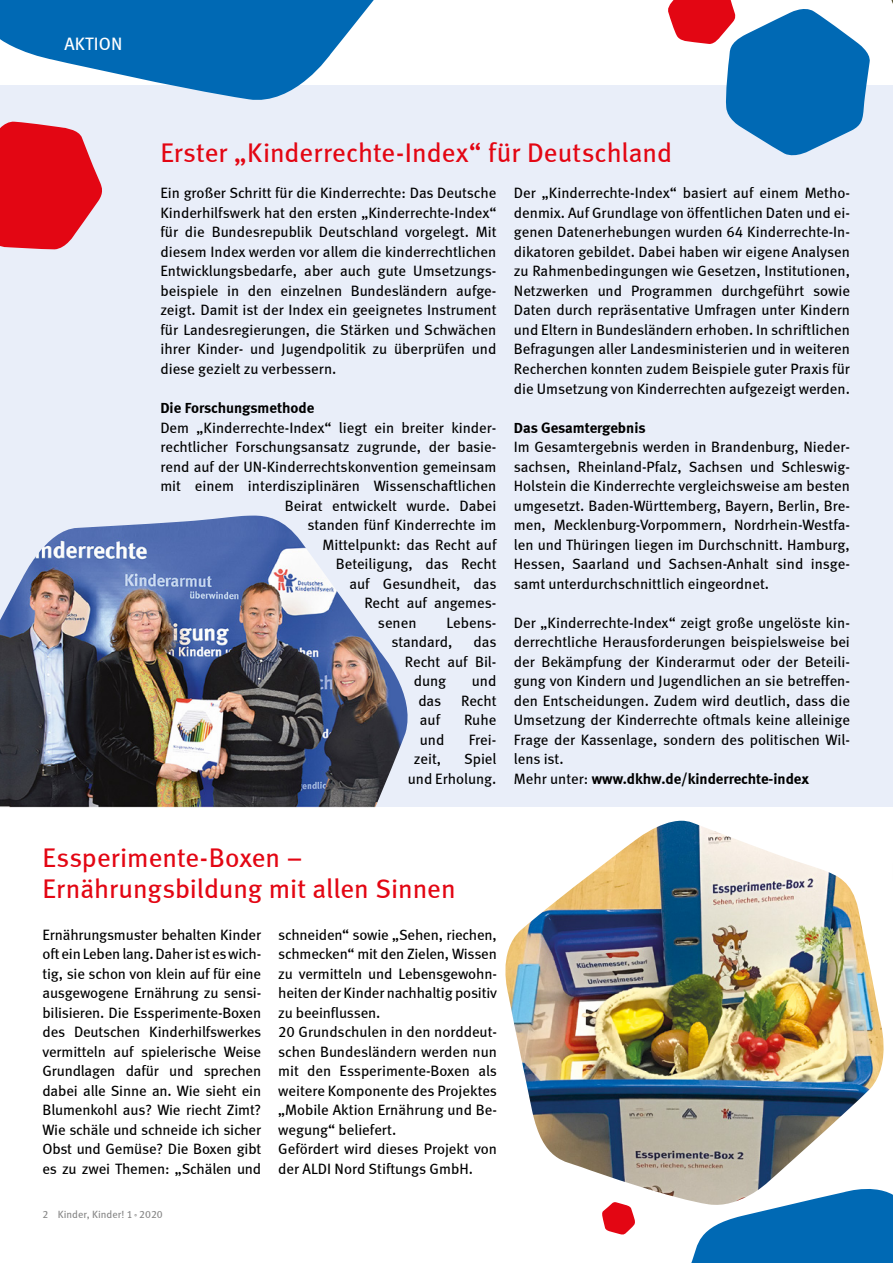
<style>
.page{position:relative;width:893px;height:1263px;background:#fff}
.page>*{position:absolute;margin:0;border:0;box-sizing:border-box;transform-origin:0 0}
.t1{font:27px/31.5px "Meta Book LF";color:#e30613}
.t2{font:18px "Meta Book LF";letter-spacing:.01em;color:#fff}
.t3{font:15px/19.5px "Meta Book LF";color:#000;text-align:justify}
.t4{font:15px "Meta Bold LF";color:#000}
.t5{font:10.5px "Meta Book LF";color:#878787}
.s1{font-family:"Meta Book LF"}
</style>
<div class="page">
<div style="left:0;top:85px;width:893px;height:721px;background:#e9eef9"></div>
<svg style="left:0;top:0;width:374px;height:100px"></svg>
<img style="left:0;top:516px;width:417px;height:292px">
<svg style="left:0;top:121px;width:102px;height:128px"></svg>
<svg style="left:691px;top:1209px;width:202px;height:54px;background:#1a78bb"></svg>
<img style="left:505px;top:821px;width:388px;height:388px">
<svg style="left:601px;top:1202px;width:35px;height:33px"></svg>
<svg style="left:668px;top:0;width:202px;height:156px"></svg>
<p class="t2" style="left:64px;top:33px;width:59px">AKTION</p>
<h1 class="t1" style="left:160px;top:136px;width:513px">Erster „Kinderrechte-Index“ für Deutschland</h1>
<p class="t3" style="left:160px;top:183px;width:338px">Ein großer Schritt für die Kinderrechte: Das Deutsche Kinderhilfswerk hat den ersten „Kinderrechte-Index“ für die Bundesrepublik Deutschland vorgelegt. Mit diesem Index werden vor allem die kinderrechtlichen Entwicklungsbedarfe, aber auch gute Umsetzungs&shy;beispiele in den einzelnen Bundesländern aufge&shy;zeigt. Damit ist der Index ein geeignetes Instrument für Landesregierungen, die Stärken und Schwächen ihrer Kinder- und Jugendpolitik zu überprüfen und diese gezielt zu verbessern.</p>
<p class="t4" style="left:160px;top:399px;width:156px">Die Forschungsmethode</p>
<p class="t3" style="left:160px;top:417px;width:338px">Dem „Kinderrechte-Index“ liegt ein breiter kinder-</p>
<p class="t3" style="left:160px;top:437px;width:337px">rechtlicher Forschungsansatz zugrunde, der basie-</p>
<p class="t3" style="left:160px;top:456px;width:338px">rend auf der UN-Kinderrechtskonvention gemeinsam</p>
<p class="t3" style="left:160px;top:476px;width:338px">mit einem interdisziplinären Wissenschaftlichen</p>
<p class="t3" style="left:285px;top:495px;width:213px">Beirat entwickelt wurde. Dabei</p>
<p class="t3" style="left:307px;top:515px;width:191px">standen fünf Kinderrechte im</p>
<p class="t3" style="left:322px;top:534px;width:176px">Mittelpunkt: das Recht auf</p>
<p class="t3" style="left:336px;top:554px;width:162px">Beteiligung, das Recht</p>
<p class="t3" style="left:349px;top:573px;width:149px">auf Gesundheit, das</p>
<p class="t3" style="left:364px;top:593px;width:133px">Recht auf angemes-</p>
<p class="t3" style="left:378px;top:612px;width:40px">senen</p>
<p class="t3" style="left:391px;top:612px;width:106px;text-indent:55px">Lebens&shy;standard,</p>
<p class="t3" style="left:474px;top:632px;width:24px">das</p>
<p class="t3" style="left:405px;top:651px;width:93px">Recht auf Bil-</p>
<p class="t3" style="left:414px;top:671px;width:34px">dung</p>
<p class="t3" style="left:472px;top:671px;width:26px">und</p>
<p class="t3" style="left:418px;top:690px;width:24px">das</p>
<p class="t3" style="left:461px;top:690px;width:37px">Recht</p>
<p class="t3" style="left:420px;top:710px;width:22px">auf</p>
<p class="t3" style="left:464px;top:710px;width:34px">Ruhe</p>
<p class="t3" style="left:420px;top:729px;width:26px">und</p>
<p class="t3" style="left:469px;top:729px;width:29px">Frei-</p>
<p class="t3" style="left:414px;top:749px;width:29px">zeit,</p>
<p class="t3" style="left:408px;top:749px;width:90px;text-align:right">Spiel<br>und Erholung.</p>
<p class="t3" style="left:514px;top:183px;width:338px">Der „Kinderrechte-Index“ basiert auf einem Metho&shy;denmix. Auf Grundlage von öffentlichen Daten und ei&shy;genen Datenerhebungen wurden 64 Kinderrechte-In&shy;dikatoren gebildet. Dabei haben wir eigene Analysen zu Rahmenbedingungen wie Gesetzen, Institutionen, Netzwerken und Programmen durchgeführt sowie Daten durch repräsentative Umfragen unter Kindern und Eltern in Bundesländern erhoben. In schriftlichen Befragungen aller Landesministerien und in weiteren Recherchen konnten zudem Beispiele guter Praxis für die Umsetzung von Kinderrechten aufgezeigt werden.</p>
<p class="t4" style="left:514px;top:418px;width:133px">Das Gesamtergebnis</p>
<p class="t3" style="left:514px;top:437px;width:338px">Im Gesamtergebnis werden in Brandenburg, Nieder&shy;sachsen, Rheinland-Pfalz, Sachsen und Schleswig-Holstein die Kinderrechte vergleichsweise am besten umgesetzt. Baden-Württemberg, Bayern, Berlin, Bre&shy;men, Mecklenburg-Vorpommern, Nordrhein-Westfa&shy;len und Thüringen liegen im Durchschnitt. Hamburg, Hessen, Saarland und Sachsen-Anhalt sind insge&shy;samt unterdurchschnittlich eingeordnet.</p>
<p class="t3" style="left:514px;top:612px;width:338px">Der „Kinderrechte-Index“ zeigt große ungelöste kin&shy;derrechtliche Herausforderungen beispielsweise bei der Bekämpfung der Kinderarmut oder der Beteili&shy;gung von Kindern und Jugendlichen an sie betreffen&shy;den Entscheidungen. Zudem wird deutlich, dass die Umsetzung der Kinderrechte oftmals keine alleinige Frage der Kassenlage, sondern des politischen Wil&shy;lens ist.</p>
<p class="t4" style="left:514px;top:769px;width:296px"><span class="s1">Mehr unter:</span> www.dkhw.de/kinderrechte-index</p>
<h1 class="t1" style="left:43px;top:841px;width:415px">Essperimente-Boxen –<br>Ernährungsbildung mit allen Sinnen</h1>
<p class="t3" style="left:43px;top:924px;width:220px">Ernährungsmuster behalten Kinder oft ein Leben lang. Daher ist es wich&shy;tig, sie schon von klein auf für eine ausgewogene Ernährung zu sensi&shy;bilisieren. Die Essperimente-Boxen des Deutschen Kinderhilfswerkes vermitteln auf spielerische Weise Grundlagen dafür und sprechen dabei alle Sinne an. Wie sieht ein Blumenkohl aus? Wie riecht Zimt?<br>Wie schäle und schneide ich sicher Obst und Gemüse? Die Boxen gibt es zu zwei Themen: „Schälen und</p>
<p class="t3" style="left:278px;top:924px;width:220px;text-align:left">schneiden“ sowie „Sehen, riechen, schmecken“ mit den Zielen, Wissen zu vermitteln und Lebensgewohn&shy;heiten der Kinder nachhaltig positiv zu beeinflussen.<br>20 Grundschulen in den norddeut&shy;schen Bundesländern werden nun mit den Essperimente-Boxen als weitere Komponente des Projektes „Mobile Aktion Ernährung und Be&shy;wegung“ beliefert.<br>Gefördert wird dieses Projekt von der ALDI Nord Stiftungs GmbH.</p>
<p class="t5" style="left:43px;top:1208px;width:122px">2 Kinder, Kinder! 1 ˚ 2020</p>
</div>
